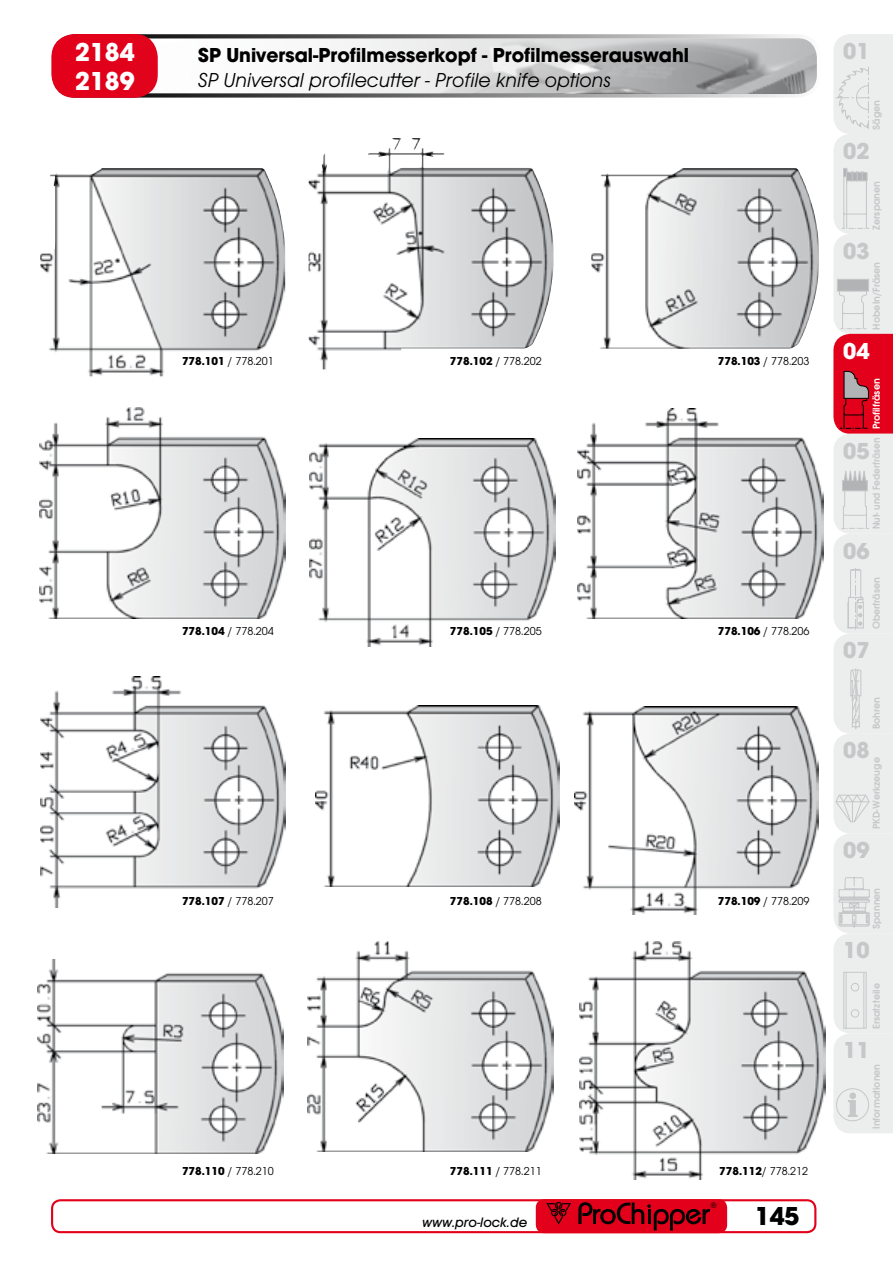
<style>
.page{position:relative;width:893px;height:1263px;background:#fff}
.page>*{position:absolute;margin:0;border:0;box-sizing:border-box;transform-origin:0 0}
.t1{font:700 27px/28.5px "Avant Garde Gothic Itc T";color:#fff}
.t2{font:700 27px "Avant Garde Gothic Itc T";color:#000}
.t3{font:700 24px "Avant Garde Gothic Itc T";color:#c6c7c8}
.t4{font:700 24px "Avant Garde Gothic Itc T";color:#fff}
.t5{font:700 21px "Avant Garde Gothic Itc T";color:#000}
.t6{font:italic 21px "Avant Garde Gothic Itc T";color:#000}
.t7{font:italic 500 14.25px "Avant Garde Gothic Itc T";color:#000}
.t8{font:12px "Avant Garde Gothic Itc T";color:#000}
.t9{font:600 10.5px "Avant Garde Gothic Itc T";color:#c6c7c8}
.t10{font:600 10.5px "Avant Garde Gothic Itc T";color:#c6c7c8;scale:.95 1}
.t11{font:600 10.5px "Avant Garde Gothic Itc T";color:#fff}
.t12{font:7.65px "Helvetica";color:#000}
.s1{font-weight:700}
</style>
<div class="page">
<div style="left:51px;top:1199px;width:765px;height:34px;border:2px solid #e2001a;border-radius:9px"></div>
<svg style="left:833px;top:34px;width:60px;height:1099px;background:#e9d8da"></svg>
<div style="left:536px;top:1199px;width:191px;height:34px;background:#e2001a;border-radius:9px"></div>
<svg style="left:578px;top:1202px;width:132px;height:28px"></svg>
<svg style="left:546px;top:1202px;width:25px;height:22px"></svg>
<div style="left:52px;top:34px;width:769px;height:64px;border:4px solid #000;border-radius:21px"></div>
<div style="left:51px;top:34px;width:107px;height:64px;border:4px solid #e2001a;border-radius:21px"></div>
<img style="left:56px;top:38px;width:761px;height:56px">
<img style="left:40px;top:408px;width:245px;height:211px">
<img style="left:310px;top:438px;width:245px;height:208px">
<img style="left:40px;top:168px;width:245px;height:208px">
<img style="left:591px;top:168px;width:228px;height:181px">
<img style="left:578px;top:408px;width:245px;height:210px">
<img style="left:41px;top:676px;width:245px;height:231px">
<img style="left:315px;top:706px;width:245px;height:180px">
<img style="left:574px;top:706px;width:245px;height:208px">
<img style="left:38px;top:959px;width:245px;height:195px">
<img style="left:308px;top:941px;width:245px;height:211px">
<img style="left:580px;top:941px;width:245px;height:239px">
<img style="left:309px;top:138px;width:244px;height:231px">
<h1 class="t1" style="left:75px;top:37px;width:61px">2184<br>2189</h1>
<h3 class="t5" style="left:198px;top:42px;width:492px">SP Universal-Profilmesserkopf - Profilmesserauswahl</h3>
<h3 class="t6" style="left:198px;top:68px;width:414px">SP Universal profilecutter - Profile knife options</h3>
<p class="t8" style="left:182px;top:353px;width:93px"><span class="s1">778.101</span> / 778.201</p>
<p class="t8" style="left:450px;top:353px;width:93px"><span class="s1">778.102</span> / 778.202</p>
<p class="t8" style="left:718px;top:353px;width:93px"><span class="s1">778.103</span> / 778.203</p>
<p class="t8" style="left:182px;top:624px;width:93px"><span class="s1">778.104</span> / 778.204</p>
<p class="t8" style="left:450px;top:624px;width:93px"><span class="s1">778.105</span> / 778.205</p>
<p class="t8" style="left:718px;top:624px;width:93px"><span class="s1">778.106</span> / 778.206</p>
<p class="t8" style="left:182px;top:894px;width:93px"><span class="s1">778.107</span> / 778.207</p>
<p class="t8" style="left:450px;top:894px;width:93px"><span class="s1">778.108</span> / 778.208</p>
<p class="t8" style="left:718px;top:894px;width:93px"><span class="s1">778.109</span> / 778.209</p>
<p class="t8" style="left:182px;top:1164px;width:93px"><span class="s1">778.110</span> / 778.210</p>
<p class="t8" style="left:450px;top:1164px;width:93px"><span class="s1">778.111</span> / 778.211</p>
<p class="t8" style="left:719px;top:1164px;width:90px"><span class="s1">778.112</span>/ 778.212</p>
<p class="t12" style="left:711px;top:1199px;width:7px">®</p>
<p class="t7" style="left:422px;top:1214px;width:107px">www.pro-lock.de</p>
<h1 class="t2" style="left:755px;top:1200px;width:46px">145</h1>
<h2 class="t3" style="left:843px;top:36px;width:28px">01</h2>
<p class="t9" style="left:870px;top:130px;width:31px;rotate:-90deg">Sägen</p>
<h2 class="t3" style="left:843px;top:136px;width:28px">02</h2>
<p class="t9" style="left:870px;top:230px;width:50px;rotate:-90deg">Zerspanen</p>
<p class="t9" style="left:870px;top:330px;width:69px;rotate:-90deg">Hobeln/Fräsen</p>
<h2 class="t3" style="left:843px;top:236px;width:28px">03</h2>
<h2 class="t4" style="left:843px;top:336px;width:28px">04</h2>
<p class="t11" style="left:870px;top:429px;width:52px;rotate:-90deg">Profilfräsen</p>
<p class="t10" style="left:870px;top:529px;width:98px;rotate:-90deg">Nut- und Federfräsen</p>
<h2 class="t3" style="left:843px;top:436px;width:28px">05</h2>
<h2 class="t3" style="left:843px;top:536px;width:28px">06</h2>
<p class="t9" style="left:870px;top:629px;width:54px;rotate:-90deg">Oberfräsen</p>
<h2 class="t3" style="left:843px;top:636px;width:28px">07</h2>
<p class="t9" style="left:870px;top:729px;width:34px;rotate:-90deg">Bohren</p>
<p class="t9" style="left:870px;top:829px;width:73px;rotate:-90deg">PKD-Werkzeuge</p>
<h2 class="t3" style="left:843px;top:736px;width:28px">08</h2>
<h2 class="t3" style="left:843px;top:836px;width:28px">09</h2>
<p class="t9" style="left:870px;top:929px;width:43px;rotate:-90deg">Spannen</p>
<h2 class="t3" style="left:843px;top:935px;width:28px">10</h2>
<p class="t9" style="left:870px;top:1029px;width:47px;rotate:-90deg">Ersatzteile</p>
<p class="t9" style="left:870px;top:1129px;width:67px;rotate:-90deg">Informationen</p>
<h2 class="t3" style="left:843px;top:1035px;width:28px">11</h2>
</div>
